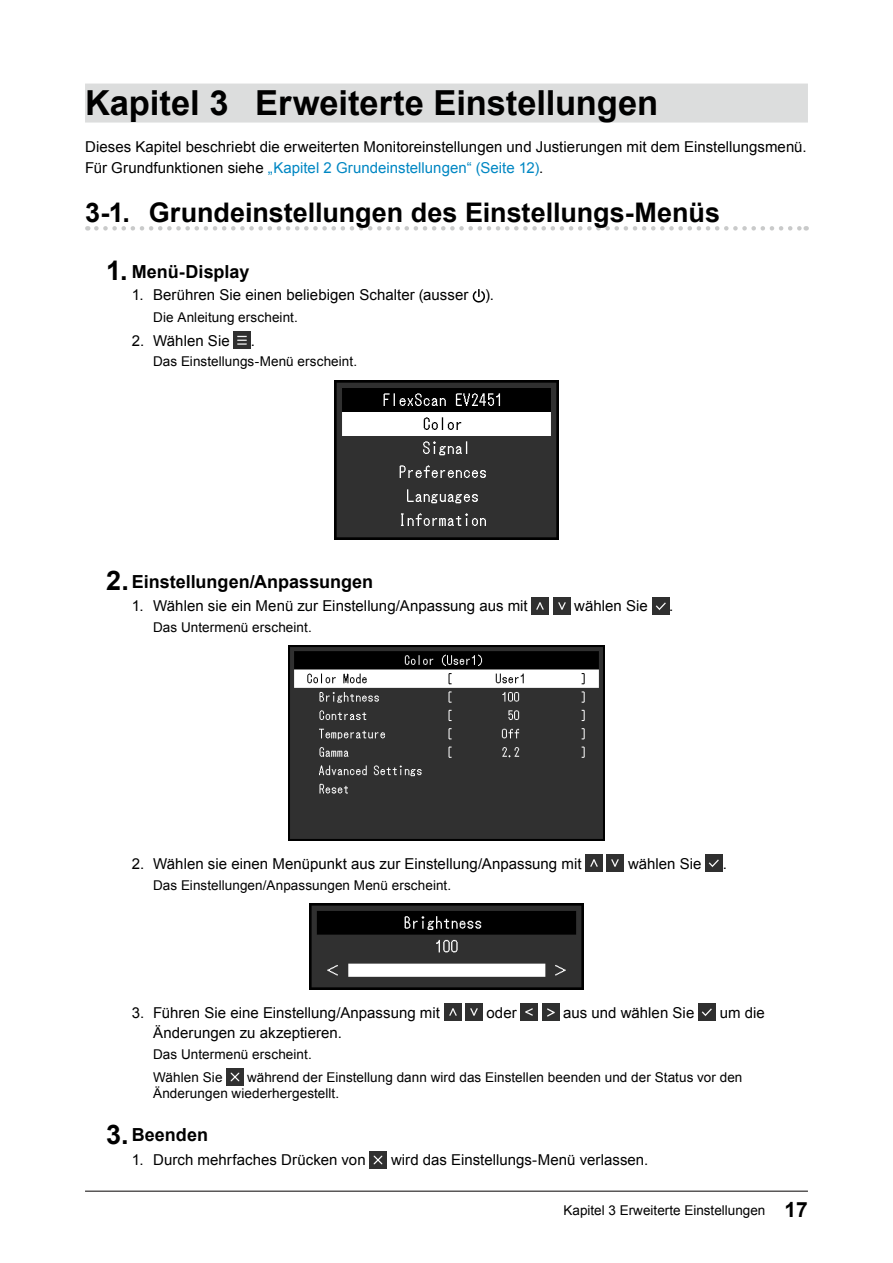
<style>
.page{position:relative;width:893px;height:1263px;background:#fff}
.page>*{position:absolute;margin:0;border:0;box-sizing:border-box;transform-origin:0 0}
.t1{font:700 34.5px "Arial";letter-spacing:-.005em;color:#000}
.t2{font:700 27px "Arial";letter-spacing:-.005em;color:#000}
.t3{font:700 18px "Arial";color:#000}
.t4{font:15px/21px "Arial";color:#000}
.t5{font:13.5px/22.8px "Arial";letter-spacing:.005em;color:#000}
.s1{color:#0087c3}
.s2{font-size:27px}
.s3{font-weight:700;font-size:21px}
</style>
<div class="page">
<hr style="left:85px;top:1190px;width:723px;height:2px;background:#595757">
<div style="left:85px;top:84px;width:723px;height:39px;background:#dcdddd"></div>
<svg style="left:96px;top:226px;width:711px;height:5px"></svg>
<svg style="left:473px;top:289px;width:12px;height:14px"></svg>
<img style="left:234px;top:332px;width:17px;height:17px">
<img style="left:335px;top:380px;width:223px;height:159px">
<img style="left:532px;top:598px;width:17px;height:17px">
<img style="left:553px;top:598px;width:17px;height:17px">
<img style="left:652px;top:598px;width:17px;height:17px">
<img style="left:289px;top:646px;width:315px;height:194px">
<img style="left:586px;top:855px;width:17px;height:17px">
<img style="left:607px;top:855px;width:17px;height:17px">
<img style="left:706px;top:855px;width:17px;height:17px">
<img style="left:310px;top:903px;width:273px;height:86px">
<img style="left:444px;top:1004px;width:17px;height:17px">
<img style="left:465px;top:1004px;width:17px;height:17px">
<img style="left:521px;top:1004px;width:17px;height:17px">
<img style="left:542px;top:1004px;width:17px;height:17px">
<img style="left:699px;top:1004px;width:17px;height:17px">
<img style="left:226px;top:1069px;width:17px;height:17px">
<img style="left:370px;top:1151px;width:17px;height:17px">
<h1 class="t1" style="left:85px;top:80px;width:575px">Kapitel 3 Erweiterte Einstellungen</h1>
<p class="t4" style="left:85px;top:136px;width:723px">Dieses Kapitel beschriebt die erweiterten Monitoreinstellungen und Justierungen mit dem Einstellungsmenü.<br>Für Grundfunktionen siehe <span class="s1">„Kapitel 2 Grundeinstellungen“ (Seite 12)</span>.</p>
<h2 class="t2" style="left:85px;top:195px;width:636px">3-1. Grundeinstellungen des Einstellungs-Menüs</h2>
<p class="t3" style="left:106px;top:259px;width:145px"><span class="s2">1.</span> Menü-Display</p>
<p class="t4" style="left:132px;top:285px;width:364px">1. Berühren Sie einen beliebigen Schalter (ausser ).</p>
<p class="t5" style="left:153px;top:306px;width:146px">Die Anleitung erscheint.</p>
<p class="t4" style="left:132px;top:330px;width:99px">2. Wählen Sie</p>
<p class="t4" style="left:251px;top:330px;width:6px">.</p>
<p class="t5" style="left:153px;top:350px;width:206px">Das Einstellungs-Menü erscheint.</p>
<p class="t3" style="left:106px;top:569px;width:268px"><span class="s2">2.</span>Einstellungen/Anpassungen</p>
<p class="t4" style="left:132px;top:596px;width:397px">1. Wählen sie ein Menü zur Einstellung/Anpassung aus mit</p>
<p class="t4" style="left:574px;top:596px;width:75px">wählen Sie</p>
<p class="t4" style="left:669px;top:596px;width:6px">.</p>
<p class="t5" style="left:153px;top:616px;width:160px">Das Untermenü erscheint.</p>
<p class="t4" style="left:132px;top:853px;width:451px">2. Wählen sie einen Menüpunkt aus zur Einstellung/Anpassung mit</p>
<p class="t4" style="left:628px;top:853px;width:75px">wählen Sie</p>
<p class="t4" style="left:723px;top:853px;width:6px">.</p>
<p class="t5" style="left:153px;top:873px;width:300px">Das Einstellungen/Anpassungen Menü erscheint.</p>
<p class="t4" style="left:132px;top:1002px;width:310px">3. Führen Sie eine Einstellung/Anpassung mit</p>
<p class="t4" style="left:486px;top:1002px;width:32px">oder</p>
<p class="t4" style="left:563px;top:1002px;width:133px">aus und wählen Sie</p>
<p class="t4" style="left:720px;top:1002px;width:47px">um die</p>
<p class="t4" style="left:153px;top:1022px;width:190px">Änderungen zu akzeptieren.</p>
<p class="t5" style="left:153px;top:1043px;width:160px">Das Untermenü erscheint.<br>Wählen Sie</p>
<p class="t5" style="left:153px;top:1069px;width:591px;line-height:16.2px;text-indent:94px">während der Einstellung dann wird das Einstellen beenden und der Status vor den<br>Änderungen wiederhergestellt.</p>
<p class="t3" style="left:106px;top:1123px;width:103px"><span class="s2">3.</span> Beenden</p>
<p class="t4" style="left:132px;top:1149px;width:235px">1. Durch mehrfaches Drücken von</p>
<p class="t4" style="left:391px;top:1149px;width:259px">wird das Einstellungs-Menü verlassen.</p>
<p class="t5" style="left:563px;top:1199px;width:246px">Kapitel 3 Erweiterte Einstellungen <span class="s3">17</span></p>
</div>
